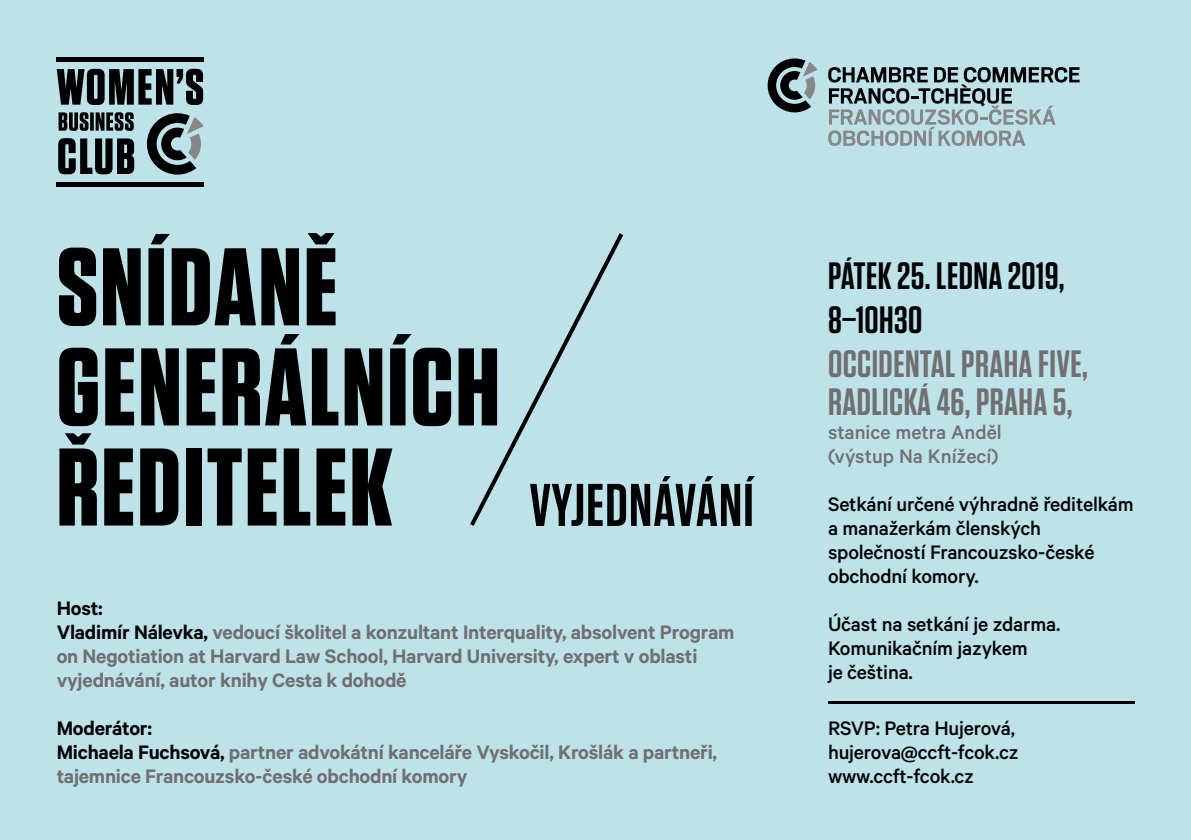
<style>
.page{position:relative;width:1191px;height:840px;background:#fff}
.page>*{position:absolute;margin:0;border:0;box-sizing:border-box;transform-origin:0 0}
.t1{font:700 110px/100px "Tungsten";letter-spacing:.02em;color:#000}
.t2{font:600 60px "Tungsten";letter-spacing:.02em;color:#010202}
.t3{font:600 38px/38px "Tungsten";letter-spacing:.01em;color:#716f6f}
.t4{font:600 38px/43.6px "Tungsten";letter-spacing:.01em;color:#010202}
.t5{font:600 22px/24px "Calibre";letter-spacing:-.01em;color:#716f6f}
.t6{font:500 22px/24px "Calibre";letter-spacing:-.01em;color:#010202}
.t7{font:500 22px/24px "Calibre";color:#716f6f}
.s1{color:#010202}
</style>
<div class="page">
<div style="left:0;top:0;width:1191px;height:839px;background:#bee2e9"></div>
<svg style="left:828px;top:67px;width:251px;height:79px"></svg>
<svg style="left:767px;top:58px;width:50px;height:54px"></svg>
<hr style="left:828px;top:700px;width:306px;height:3px;background:#000">
<svg style="left:470px;top:233px;width:154px;height:293px"></svg>
<svg style="left:147px;top:113px;width:57px;height:61px"></svg>
<svg style="left:57px;top:69px;width:146px;height:36px"></svg>
<svg style="left:58px;top:138px;width:76px;height:36px"></svg>
<svg style="left:59px;top:112px;width:75px;height:19px"></svg>
<hr style="left:57px;top:182px;width:147px;height:4px;background:#000">
<hr style="left:57px;top:57px;width:147px;height:4px;background:#000">
<h1 class="t1" style="left:57px;top:240px;width:444px">SNÍDANĚ<br>GENERÁLNÍCH<br>ŘEDITELEK</h1>
<h2 class="t2" style="left:529px;top:473px;width:226px">VYJEDNÁVÁNÍ</h2>
<p class="t5" style="left:57px;top:595px;width:679px"><span class="s1">Host:<br>Vladimír Nálevka,</span> vedoucí školitel a konzultant Interquality, absolvent Program on Negotiation at Harvard Law School, Harvard University, expert v oblasti vyjednávání, autor knihy Cesta k dohodě</p>
<p class="t5" style="left:57px;top:715px;width:662px"><span class="s1">Moderátor:<br>Michaela Fuchsová,</span> partner advokátní kanceláře Vyskočil, Krošlák a partneři, tajemnice Francouzsko-české obchodní komory</p>
<h3 class="t4" style="left:828px;top:255px;width:238px">PÁTEK 25. LEDNA 2019,<br>8–10H30</h3>
<h3 class="t3" style="left:828px;top:345px;width:261px">OCCIDENTAL PRAHA FIVE,<br>RADLICKÁ 46, PRAHA 5,</h3>
<p class="t7" style="left:828px;top:419px;width:175px">stanice metra Anděl (výstup Na Knížecí)</p>
<p class="t6" style="left:828px;top:491px;width:307px">Setkání určené výhradně ředitelkám a manažerkám členských společností Francouzsko-české obchodní komory.</p>
<p class="t6" style="left:828px;top:611px;width:234px">Účast na setkání je zdarma.<br>Komunikačním jazykem<br>je čeština.</p>
<p class="t6" style="left:828px;top:715px;width:192px">RSVP: Petra Hujerová, hujerova@ccft-fcok.cz www.ccft-fcok.cz</p>
</div>
